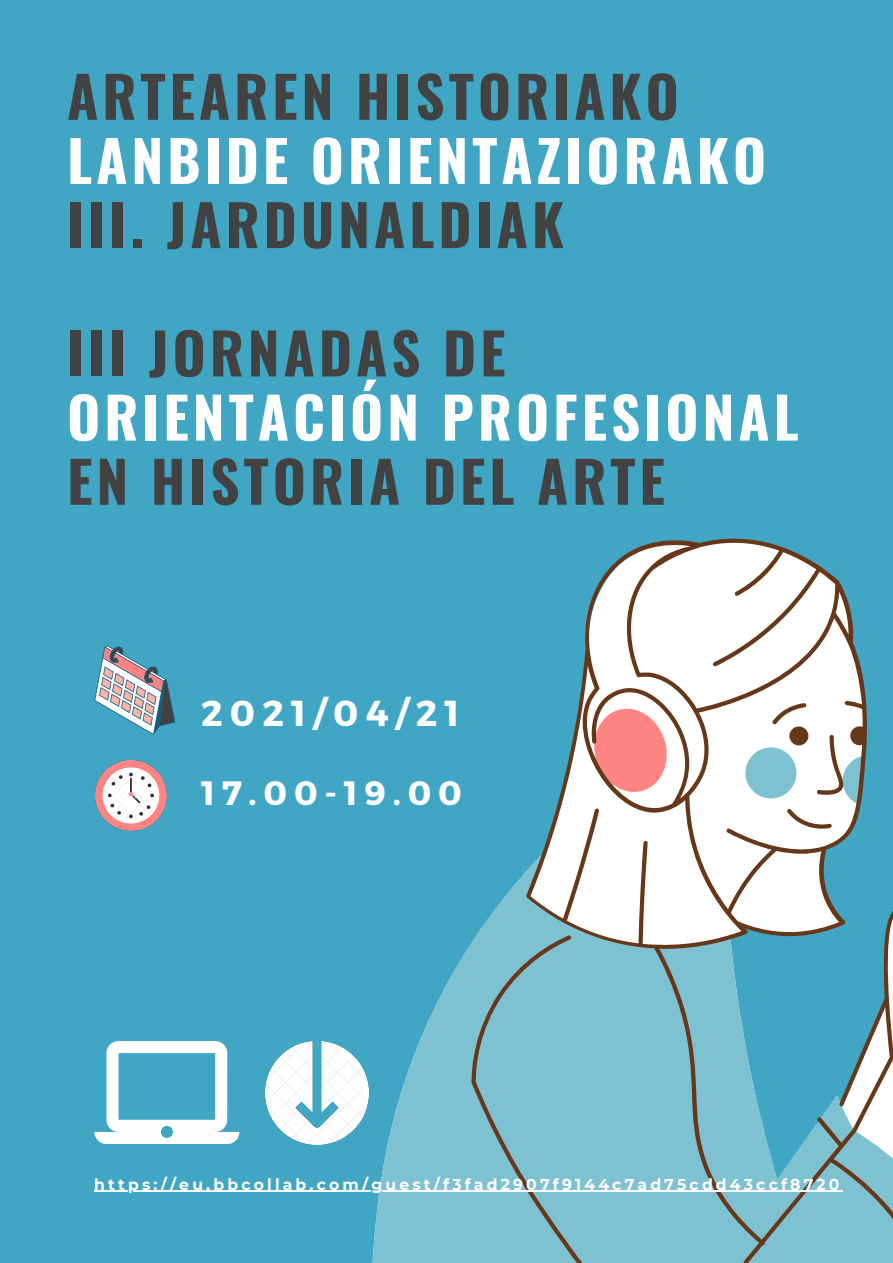
<style>
.page{position:relative;width:893px;height:1263px;background:#40a6c3}
.page>*{position:absolute;margin:0;border:0;box-sizing:border-box;transform-origin:0 0}
.t1{font:700 56.7px "Oswald";letter-spacing:.07em;color:#424242}
.t2{font:700 56.7px "Oswald";letter-spacing:.07em;color:#fefefe}
.t3{font:700 36px "Montserrat";letter-spacing:.2em;color:#fefefe}
.t4{font:700 33.75px "Montserrat";letter-spacing:.2em;color:#fefefe}
.t5{font:700 15.67px "Montserrat";letter-spacing:.2em;color:#fefefe}
</style>
<div class="page">
<svg style="left:372px;top:539px;width:521px;height:724px"></svg>
<img style="left:95px;top:760px;width:72px;height:71px">
<svg style="left:94px;top:645px;width:81px;height:90px"></svg>
<img style="left:266px;top:1041px;width:103px;height:103px">
<svg style="left:94px;top:1041px;width:145px;height:103px"></svg>
<hr style="left:94px;top:1190px;width:748px;height:2px;background:#fefefe">
<p class="t1" style="left:67px;top:52px;width:613px">ARTEAREN HISTORIAKO</p>
<p class="t2" style="left:67px;top:116px;width:700px">LANBIDE ORIENTAZIORAKO</p>
<p class="t1" style="left:67px;top:180px;width:498px">III. JARDUNALDIAK</p>
<p class="t1" style="left:67px;top:309px;width:440px">III JORNADAS DE</p>
<p class="t2" style="left:67px;top:373px;width:733px">ORIENTACIÓN PROFESIONAL</p>
<p class="t1" style="left:67px;top:437px;width:599px">EN HISTORIA DEL ARTE</p>
<p class="t3" style="left:201px;top:690px;width:260px">2021/04/21</p>
<p class="t4" style="left:201px;top:771px;width:262px">17.00-19.00</p>
<p class="t5" style="left:94px;top:1174px;width:747px">https://eu.bbcollab.com/guest/f3fad2907f9144c7ad75cdd43ccf8720</p>
</div>
